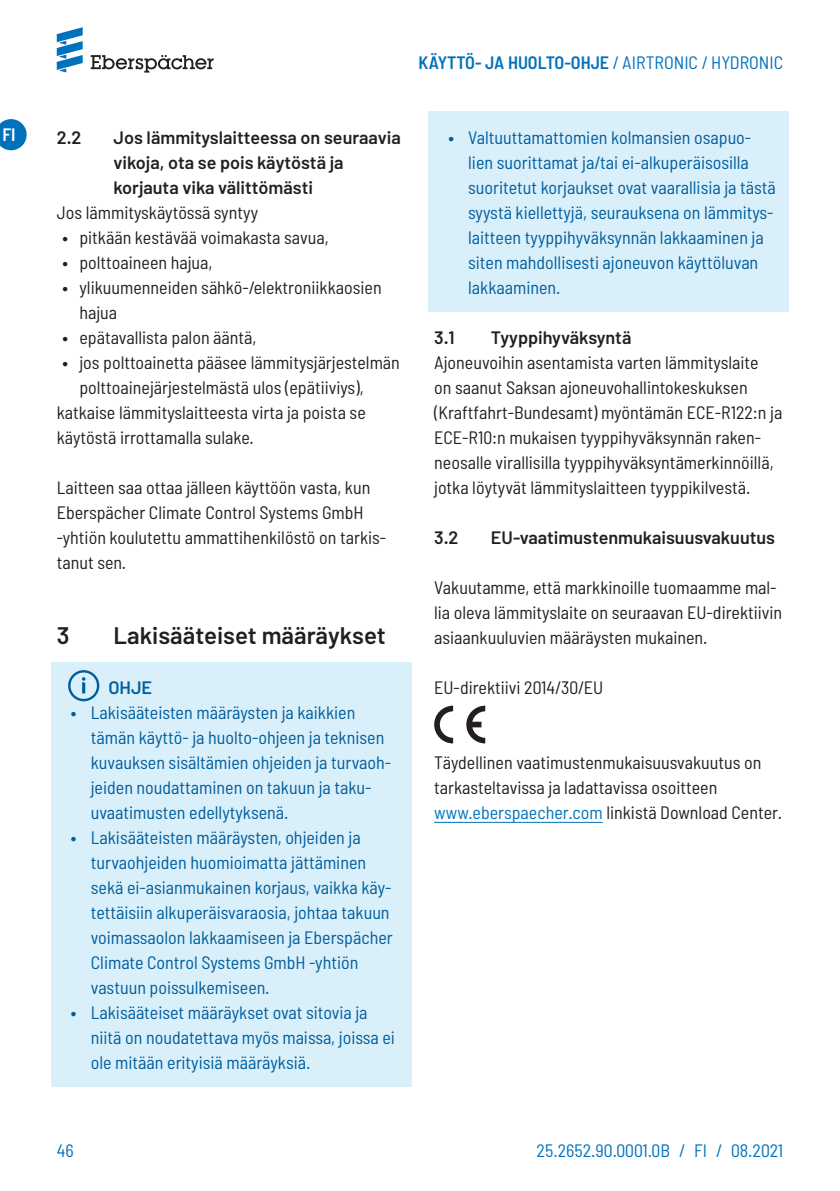
<style>
.page{position:relative;width:840px;height:1191px;background:#fff}
.page>*{position:absolute;margin:0;border:0;box-sizing:border-box;transform-origin:0 0}
.t1{font:600 24px "Barlow";color:#231f20}
.t2{font:semi-condensed 18px/25px "Barlow";color:#005d9c}
.Copy___links{font:semi-condensed 18px/25px "Barlow";color:#231f20}
.Copy___links___Absta{font:semi-condensed 18px/25px "Barlow";color:#231f20}
.t3{font:600 18px/25px "Barlow";color:#231f20}
.t4{font:600 semi-condensed 18px "Barlow";color:#0072bc}
.t5{font:semi-condensed 18px "Barlow";color:#0072bc}
.Hinweis-Box___Headli{font:600 18px "Barlow";color:#005d9c}
.t6{font:600 semi-condensed 18px "Barlow";color:#fff}
.s1{font-weight:400}
.s2{font-weight:600}
.s3{color:#0072bc}
</style>
<div class="page">
<svg style="left:0;top:119px;width:27px;height:31px"></svg>
<div style="left:51px;top:662px;width:360px;height:50px;background:#d9effa"></div>
<div style="left:51px;top:687px;width:360px;height:150px;background:#d9effa"></div>
<div style="left:51px;top:812px;width:360px;height:200px;background:#d9effa"></div>
<div style="left:51px;top:987px;width:360px;height:100px;background:#d9effa"></div>
<svg style="left:68px;top:670px;width:31px;height:31px"></svg>
<div style="left:428px;top:112px;width:360px;height:200px;background:#d9effa"></div>
<hr style="left:434px;top:822px;width:168px;height:1px;background:#0072bc">
<svg style="left:434px;top:705px;width:19px;height:38px"></svg>
<svg style="left:466px;top:705px;width:19px;height:38px"></svg>
<svg style="left:91px;top:55px;width:122px;height:18px"></svg>
<svg style="left:57px;top:27px;width:26px;height:45px"></svg>
<p class="t4" style="left:418px;top:51px;width:366px">KÄYTTÖ- JA HUOLTO-OHJE <span class="s1">/ Ai rtroni c / Hydroni c</span></p>
<p class="t6" style="left:2px;top:123px;width:15px">FI</p>
<p class="t3" style="left:57px;top:125px;width:26px">2.2</p>
<p class="t3" style="left:113px;top:125px;width:288px">Jos lämmityslaitteessa on seuraavia vikoja, ota se pois käytöstä ja korjauta vika välittömästi</p>
<p class="Copy___links" style="left:57px;top:200px;width:203px">Jos lämmityskäytössä syntyy</p>
<p class="Copy___links" style="left:62px;top:225px;width:267px"><span class="s2">•</span> pitkään kestävää voimakasta savua,</p>
<p class="Copy___links" style="left:62px;top:250px;width:151px"><span class="s2">•</span> polttoaineen hajua,</p>
<p class="Copy___links" style="left:79px;top:275px;width:303px;text-indent:-17px"><span class="s2">•</span> ylikuumenneiden sähkö-/elektroniikkaosien hajua</p>
<p class="Copy___links" style="left:62px;top:325px;width:195px"><span class="s2">•</span> epätavallista palon ääntä,</p>
<p class="Copy___links" style="left:79px;top:350px;width:322px;text-indent:-17px"><span class="s2">•</span> jos polttoainetta pääsee lämmitysjärjestelmän polttoainejärjestelmästä ulos (epätiiviys),</p>
<p class="Copy___links" style="left:57px;top:400px;width:310px">katkaise lämmityslaitteesta virta ja poista se käytöstä irrottamalla sulake.</p>
<p class="Copy___links___Absta" style="left:57px;top:475px;width:331px">Laitteen saa ottaa jälleen käyttöön vasta, kun Eberspächer Climate Control Systems GmbH -yhtiön koulutettu ammattihenkilöstö on tarkis&shy;tanut sen.</p>
<p class="t1" style="left:57px;top:621px;width:14px">3</p>
<p class="t1" style="left:113px;top:621px;width:274px">Lakisääteiset määräykset</p>
<p class="Hinweis-Box___Headli" style="left:108px;top:676px;width:45px">OHJE</p>
<p class="t2" style="left:91px;top:700px;width:302px;text-indent:-20px"><span class="s2">•</span> Lakisääteisten määräysten ja kaikkien tämän käyttö- ja huolto-ohjeen ja teknisen kuvauksen sisältämien ohjeiden ja turvaoh&shy;jeiden noudattaminen on takuun ja taku&shy;uvaatimusten edellytyksenä.</p>
<p class="t2" style="left:91px;top:825px;width:303px;text-indent:-20px"><span class="s2">•</span> Lakisääteisten määräysten, ohjeiden ja turvaohjeiden huomioimatta jättäminen sekä ei-asianmukainen korjaus, vaikka käy&shy;tettäisiin alkuperäisvaraosia, johtaa takuun voimassaolon lakkaamiseen ja Eberspächer Climate Control Systems GmbH -yhtiön vastuun poissulkemiseen.</p>
<p class="t2" style="left:91px;top:1000px;width:305px;text-indent:-20px"><span class="s2">•</span> Lakisääteiset määräykset ovat sitovia ja niitä on noudatettava myös maissa, joissa ei ole mitään erityisiä määräyksiä.</p>
<p class="t2" style="left:468px;top:125px;width:309px;text-indent:-20px"><span class="s2">•</span> Valtuuttamattomien kolmansien osapuo&shy;lien suorittamat ja/tai ei-alkuperäisosilla suoritetut korjaukset ovat vaarallisia ja tästä syystä kiellettyjä, seurauksena on lämmitys&shy;laitteen tyyppihyväksynnän lakkaaminen ja siten mahdollisesti ajoneuvon käyttöluvan lakkaaminen.</p>
<p class="t3" style="left:434px;top:325px;width:22px">3.1</p>
<p class="t3" style="left:490px;top:325px;width:142px">Tyyppihyväksyntä</p>
<p class="Copy___links" style="left:434px;top:350px;width:349px">Ajoneuvoihin asentamista varten lämmityslaite<br>on saanut Saksan ajoneuvohallintokeskuksen (Kraftfahrt-Bundesamt) myöntämän ECE-R122:n ja ECE-R10:n mukaisen tyyppihyväksynnän raken&shy;neosalle virallisilla tyyppihyväksyntämerkinnöillä, jotka löytyvät lämmityslaitteen tyyppikilvestä.</p>
<p class="t3" style="left:434px;top:525px;width:26px">3.2</p>
<p class="t3" style="left:490px;top:525px;width:285px">EU-vaatimustenmukaisuusvakuutus</p>
<p class="Copy___links___Absta" style="left:434px;top:575px;width:349px">Vakuutamme, että markkinoille tuomaamme mal&shy;lia oleva lämmityslaite on seuraavan EU-direktiivin asiaankuuluvien määräysten mukainen.</p>
<p class="Copy___links___Absta" style="left:434px;top:675px;width:171px">EU-direktiivi 2014/30/EU</p>
<p class="Copy___links" style="left:434px;top:750px;width:349px">Täydellinen vaatimustenmukaisuusvakuutus on tarkasteltavissa ja ladattavissa osoitteen <span class="s3">www.eberspaecher.com</span> linkistä Download Center.</p>
<p class="t5" style="left:57px;top:1139px;width:18px">46</p>
<p class="t5" style="left:536px;top:1139px;width:248px">25.2652.90.0001.0B / FI / 08.2021</p>
</div>
